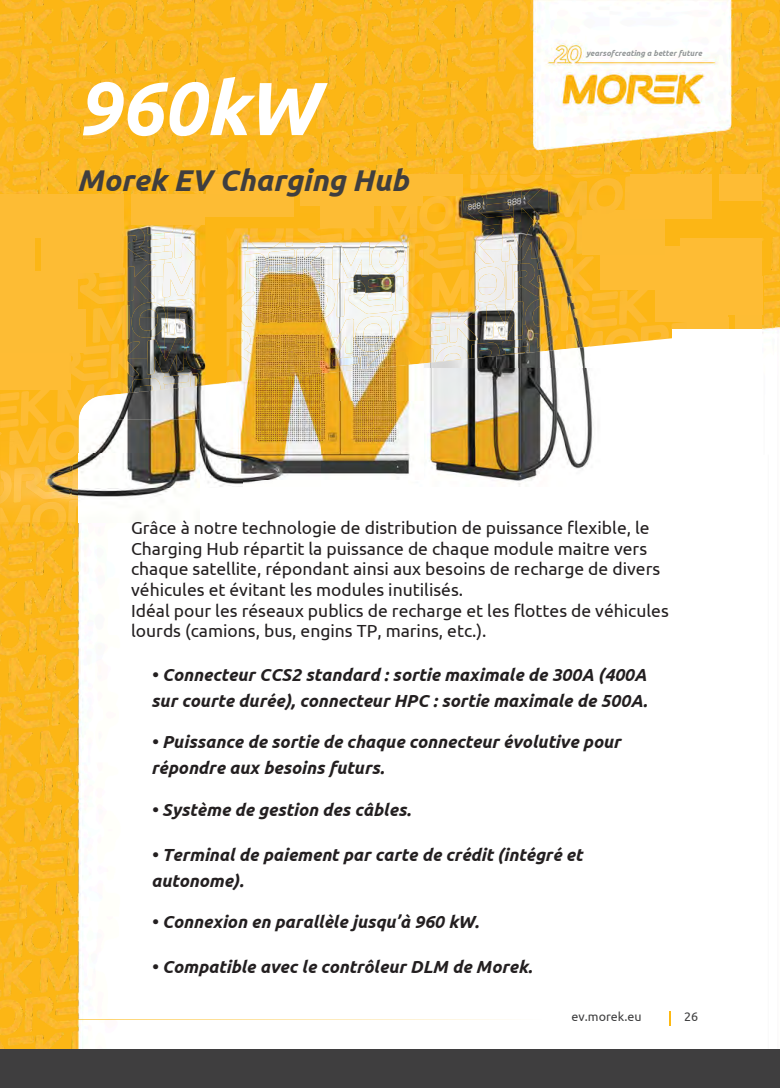
<style>
.page{position:relative;width:780px;height:1088px;background:#fff}
.page>*{position:absolute;margin:0;border:0;box-sizing:border-box;transform-origin:0 0}
.t1{font:italic 700 75px "Ubuntu";color:#fff}
.t2{font:italic 700 30px "Ubuntu";color:#3f3e3f}
.t3{font:italic 700 17.5px/26.2px "Ubuntu";color:#231f20}
.t4{font:17.5px/20.6px "Ubuntu";color:#231f20}
.t5{font:12.5px "Ubuntu";color:#404041}
.t6{font:italic 700 8px "Ubuntu";color:#939798}
</style>
<div class="page">
<img style="left:0;top:0;width:780px;height:1049px">
<svg style="left:291px;top:174px;width:86px;height:38px"></svg>
<img style="left:377px;top:175px;width:253px;height:75px">
<div style="left:634px;top:174px;width:86px;height:38px;background:#fcb615"></div>
<hr style="left:720px;top:174px;width:1px;height:38px;background:#fcb616">
<div style="left:634px;top:212px;width:86px;height:38px;background:#fcb615"></div>
<img style="left:424px;top:250px;width:167px;height:75px">
<svg style="left:591px;top:254px;width:10px;height:33px"></svg>
<div style="left:591px;top:287px;width:86px;height:38px;background:#fcb615"></div>
<svg style="left:677px;top:287px;width:86px;height:38px"></svg>
<img style="left:479px;top:325px;width:7px;height:10px">
<img style="left:558px;top:339px;width:8px;height:8px">
<div style="left:677px;top:325px;width:84px;height:12px;background:#fcb615"></div>
<img style="left:424px;top:335px;width:134px;height:21px">
<img style="left:566px;top:322px;width:121px;height:25px">
<div style="left:687px;top:317px;width:41px;height:21px;background:#fdbc34"></div>
<div style="left:735px;top:316px;width:26px;height:16px;background:#fdbc34"></div>
<img style="left:424px;top:306px;width:55px;height:40px">
<img style="left:486px;top:299px;width:81px;height:40px">
<img style="left:567px;top:288px;width:81px;height:42px">
<div style="left:655px;top:277px;width:72px;height:44px;background:#febc34"></div>
<div style="left:727px;top:277px;width:35px;height:37px;background:#febc34"></div>
<img style="left:432px;top:265px;width:81px;height:42px">
<img style="left:513px;top:256px;width:81px;height:43px">
<div style="left:601px;top:246px;width:81px;height:44px;background:#febc34"></div>
<div style="left:681px;top:238px;width:81px;height:44px;background:#febc34"></div>
<img style="left:424px;top:228px;width:71px;height:40px">
<img style="left:502px;top:219px;width:81px;height:43px">
<div style="left:320px;top:203px;width:54px;height:25px;background:#fdbc34"></div>
<div style="left:583px;top:211px;width:82px;height:43px;background:#fdbc34"></div>
<img style="left:380px;top:195px;width:82px;height:36px">
<img style="left:461px;top:185px;width:82px;height:43px">
<img style="left:550px;top:176px;width:80px;height:43px">
<div style="left:206px;top:175px;width:88px;height:20px;background:#febc34"></div>
<div style="left:301px;top:174px;width:121px;height:31px;background:#fdbc34"></div>
<div style="left:422px;top:174px;width:41px;height:21px;background:#fdbc34"></div>
<div style="left:630px;top:174px;width:82px;height:45px;background:#febc34"></div>
<div style="left:719px;top:175px;width:42px;height:26px;background:#febc34"></div>
<img style="left:470px;top:175px;width:138px;height:14px">
<div style="left:205px;top:175px;width:34px;height:5px;background:#fdbc34"></div>
<img style="left:424px;top:356px;width:72px;height:12px">
<img style="left:496px;top:347px;width:89px;height:21px">
<img style="left:585px;top:338px;width:88px;height:30px">
<div style="left:320px;top:478px;width:89px;height:9px;background:#fff"></div>
<div style="left:673px;top:329px;width:89px;height:40px;background:#fff"></div>
<div style="left:673px;top:368px;width:89px;height:40px;background:#fff"></div>
<div style="left:673px;top:408px;width:89px;height:40px;background:#fff"></div>
<img style="left:409px;top:368px;width:264px;height:119px">
<div style="left:673px;top:447px;width:89px;height:40px;background:#fff"></div>
<img style="left:320px;top:228px;width:104px;height:146px">
<img style="left:320px;top:356px;width:69px;height:7px">
<img style="left:396px;top:351px;width:28px;height:15px">
<img style="left:320px;top:319px;width:69px;height:37px">
<img style="left:389px;top:274px;width:35px;height:75px">
<img style="left:320px;top:278px;width:69px;height:41px">
<img style="left:320px;top:246px;width:5px;height:35px">
<img style="left:332px;top:236px;width:91px;height:43px">
<img style="left:320px;top:228px;width:52px;height:15px">
<img style="left:380px;top:228px;width:37px;height:8px">
<img style="left:320px;top:363px;width:103px;height:117px">
<img style="left:82px;top:195px;width:82px;height:191px">
<svg style="left:0;top:238px;width:41px;height:33px"></svg>
<div style="left:0;top:358px;width:82px;height:42px;background:#fcb616"></div>
<img style="left:0;top:400px;width:79px;height:62px">
<img style="left:0;top:504px;width:79px;height:18px">
<img style="left:0;top:462px;width:79px;height:42px">
<img style="left:0;top:432px;width:2px;height:34px">
<img style="left:9px;top:424px;width:70px;height:41px">
<img style="left:0;top:389px;width:50px;height:39px">
<img style="left:57px;top:381px;width:73px;height:41px">
<img style="left:132px;top:373px;width:73px;height:13px">
<div style="left:0;top:348px;width:70px;height:41px;background:#febc34"></div>
<img style="left:70px;top:341px;width:70px;height:40px">
<img style="left:147px;top:335px;width:58px;height:39px">
<div style="left:0;top:309px;width:86px;height:44px;background:#fdbc34"></div>
<img style="left:93px;top:302px;width:75px;height:41px">
<img style="left:168px;top:297px;width:37px;height:38px">
<div style="left:0;top:271px;width:78px;height:43px;background:#fdbc34"></div>
<img style="left:78px;top:264px;width:78px;height:40px">
<img style="left:163px;top:259px;width:42px;height:38px">
<div style="left:0;top:239px;width:34px;height:38px;background:#fdbc34"></div>
<div style="left:41px;top:228px;width:82px;height:44px;background:#fdbc34"></div>
<img style="left:123px;top:221px;width:81px;height:42px">
<div style="left:0;top:195px;width:83px;height:43px;background:#fdbc34"></div>
<div style="left:82px;top:195px;width:42px;height:36px;background:#fdbc34"></div>
<div style="left:131px;top:195px;width:74px;height:30px;background:#fdbc34"></div>
<img style="left:79px;top:386px;width:121px;height:137px">
<img style="left:199px;top:385px;width:40px;height:103px">
<hr style="left:239px;top:486px;width:81px;height:2px;background:#fff">
<div style="left:199px;top:488px;width:121px;height:34px;background:#fff"></div>
<div style="left:206px;top:195px;width:87px;height:22px;background:#fdbc34"></div>
<img style="left:205px;top:383px;width:38px;height:104px">
<img style="left:243px;top:480px;width:77px;height:6px">
<img style="left:227px;top:289px;width:93px;height:71px">
<img style="left:227px;top:360px;width:93px;height:14px">
<img style="left:227px;top:323px;width:82px;height:43px">
<img style="left:316px;top:325px;width:4px;height:32px">
<img style="left:227px;top:292px;width:28px;height:37px">
<img style="left:262px;top:289px;width:58px;height:36px">
<img style="left:227px;top:253px;width:93px;height:36px">
<img style="left:227px;top:228px;width:93px;height:25px">
<img style="left:227px;top:374px;width:93px;height:106px">
<svg style="left:74px;top:1019px;width:471px;height:1px"></svg>
<div style="left:0;top:1049px;width:780px;height:38px;background:#3f3e3f"></div>
<svg style="left:669px;top:1011px;width:2px;height:14px"></svg>
<h1 class="t1" style="left:77px;top:65px;width:242px">960kW</h1>
<h2 class="t2" style="left:77px;top:163px;width:333px">Morek EV Charging Hub</h2>
<p class="t6" style="left:586px;top:49px;width:117px">yearsofcreating a better future</p>
<p class="t4" style="left:131px;top:517px;width:539px">Grâce à notre technologie de distribution de puissance flexible, le Charging Hub répartit la puissance de chaque module maitre vers chaque satellite, répondant ainsi aux besoins de recharge de divers véhicules et évitant les modules inutilisés.<br>Idéal pour les réseaux publics de recharge et les flottes de véhicules lourds (camions, bus, engins TP, marins, etc.).</p>
<p class="t3" style="left:151px;top:661px;width:498px">• Connecteur CCS2 standard : sortie maximale de 300A (400A sur courte durée), connecteur HPC : sortie maximale de 500A.</p>
<p class="t3" style="left:151px;top:728px;width:471px">• Puissance de sortie de chaque connecteur évolutive pour répondre aux besoins futurs.</p>
<p class="t3" style="left:151px;top:796px;width:261px">• Système de gestion des câbles.</p>
<p class="t3" style="left:151px;top:841px;width:433px">• Terminal de paiement par carte de crédit (intégré et autonome).</p>
<p class="t3" style="left:151px;top:908px;width:329px">• Connexion en parallèle jusqu’à 960 kW.</p>
<p class="t3" style="left:151px;top:953px;width:383px">• Compatible avec le contrôleur DLM de Morek.</p>
<p class="t5" style="left:572px;top:1009px;width:72px">ev.morek.eu</p>
<p class="t5" style="left:684px;top:1009px;width:16px">26</p>
</div>
